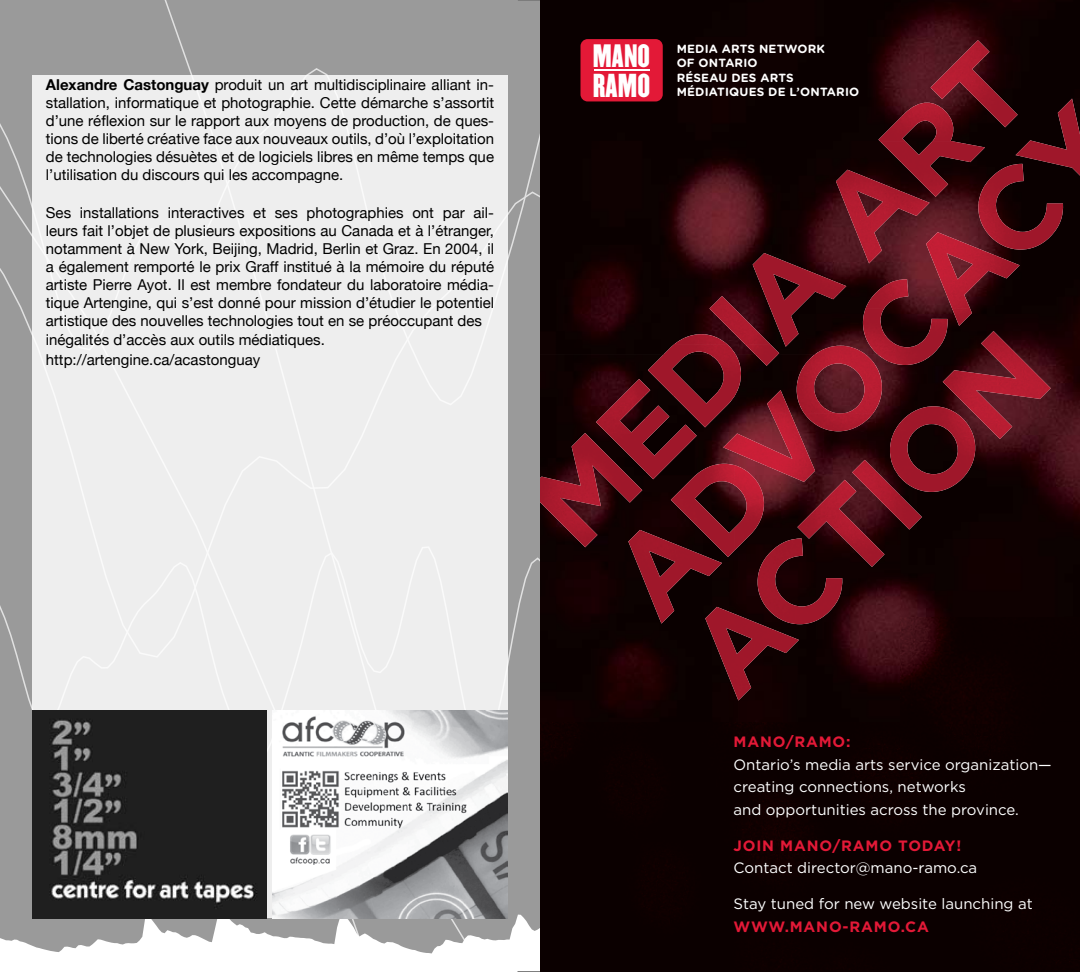
<style>
.page{position:relative;width:1080px;height:972px;background:#fff}
.page>*{position:absolute;margin:0;border:0;box-sizing:border-box;transform-origin:0 0}
.t1{font:29.1px "Champion Liteweight";color:#fff}
.t2{font:28.35px "Champion Liteweight";color:#fff}
.t3{font:15px/18.3px "Helvetica Neue";color:#000;text-align:justify}
.t4{font:15px/22.5px "Gotham";color:#fff}
.t5{font:700 15px "Gotham";letter-spacing:.055em;color:#e31937}
.t6{font:700 11.85px/14.4px "Gotham Rounded";letter-spacing:.015em;color:#fff}
.s1{font-weight:700}
</style>
<div class="page">
<div style="left:0;top:0;width:540px;height:750px;background:#9a9a9a"></div>
<div style="left:32px;top:76px;width:476px;height:842px;background:#eee"></div>
<img style="left:32px;top:711px;width:234px;height:200px">
<img style="left:540px;top:0;width:540px;height:972px">
<img style="left:705px;top:331px;width:346px;height:370px">
<img style="left:628px;top:466px;width:107px;height:158px">
<img style="left:710px;top:413px;width:163px;height:54px">
<img style="left:767px;top:361px;width:156px;height:53px">
<img style="left:734px;top:466px;width:54px;height:85px">
<img style="left:807px;top:308px;width:165px;height:53px">
<img style="left:788px;top:466px;width:27px;height:16px">
<img style="left:865px;top:256px;width:155px;height:53px">
<img style="left:926px;top:203px;width:137px;height:53px">
<img style="left:978px;top:150px;width:102px;height:54px">
<img style="left:1020px;top:99px;width:60px;height:52px">
<img style="left:540px;top:395px;width:106px;height:152px">
<img style="left:623px;top:344px;width:165px;height:52px">
<img style="left:674px;top:293px;width:165px;height:52px">
<img style="left:645px;top:395px;width:54px;height:84px">
<img style="left:699px;top:395px;width:36px;height:32px">
<img style="left:753px;top:243px;width:129px;height:51px">
<img style="left:836px;top:141px;width:129px;height:102px">
<img style="left:878px;top:90px;width:140px;height:52px">
<img style="left:931px;top:40px;width:63px;height:51px">
<img style="left:964px;top:144px;width:21px;height:18px">
<div style="left:580px;top:39px;width:83px;height:62px;background:#e31937;border-radius:7px"></div>
<hr style="left:594px;top:69px;width:55px;height:2px;background:#fff">
<svg style="left:518px;top:0;width:22px;height:1px"></svg>
<svg style="left:0;top:911px;width:540px;height:61px"></svg>
<img style="left:273px;top:710px;width:234px;height:209px">
<p class="t3" style="left:46px;top:76px;width:450px"><span class="s1">Alexandre Castonguay</span> produit un art multidisciplinaire alliant in&shy;stallation, informatique et photographie. Cette démarche s’assortit d’une réflexion sur le rapport aux moyens de production, de ques&shy;tions de liberté créative face aux nouveaux outils, d’où l’exploitation de technologies désuètes et de logiciels libres en même temps que l’utilisation du discours qui les accompagne.</p>
<p class="t3" style="left:46px;top:204px;width:450px;text-align:left">Ses installations interactives et ses photographies ont par ail&shy;leurs fait l’objet de plusieurs expositions au Canada et à l’étranger, notamment à New York, Beijing, Madrid, Berlin et Graz. En 2004, il a également remporté le prix Graff institué à la mémoire du réputé artiste Pierre Ayot. Il est membre fondateur du laboratoire média&shy;tique Artengine, qui s’est donné pour mission d’étudier le potentiel artistique des nouvelles technologies tout en se préoccupant des inégalités d’accès aux outils médiatiques. http://artengine.ca/acastonguay</p>
<h2 class="t2" style="left:593px;top:32px;width:59px">MANO</h2>
<h1 class="t1" style="left:593px;top:61px;width:59px">RAMO</h1>
<p class="t6" style="left:677px;top:41px;width:184px">MEDIA ARTS NETWORK<br>OF ONTARIO<br>RÉSEAU DES ARTS<br>MÉDIATIQUES DE L’ONTARIO</p>
<p class="t5" style="left:734px;top:732px;width:119px">MANO/RAMO:</p>
<p class="t4" style="left:734px;top:753px;width:320px">Ontario’s media arts service organization— creating connections, networks<br>and opportunities across the province.</p>
<p class="t5" style="left:734px;top:835px;width:229px">JOIN MANO/RAMO TODAY!</p>
<p class="t4" style="left:734px;top:856px;width:245px">Contact director@mano-ramo.ca</p>
<p class="t4" style="left:734px;top:892px;width:301px">Stay tuned for new website launching at</p>
<p class="t5" style="left:734px;top:916px;width:197px">WWW.MANO-RAMO.CA</p>
</div>
